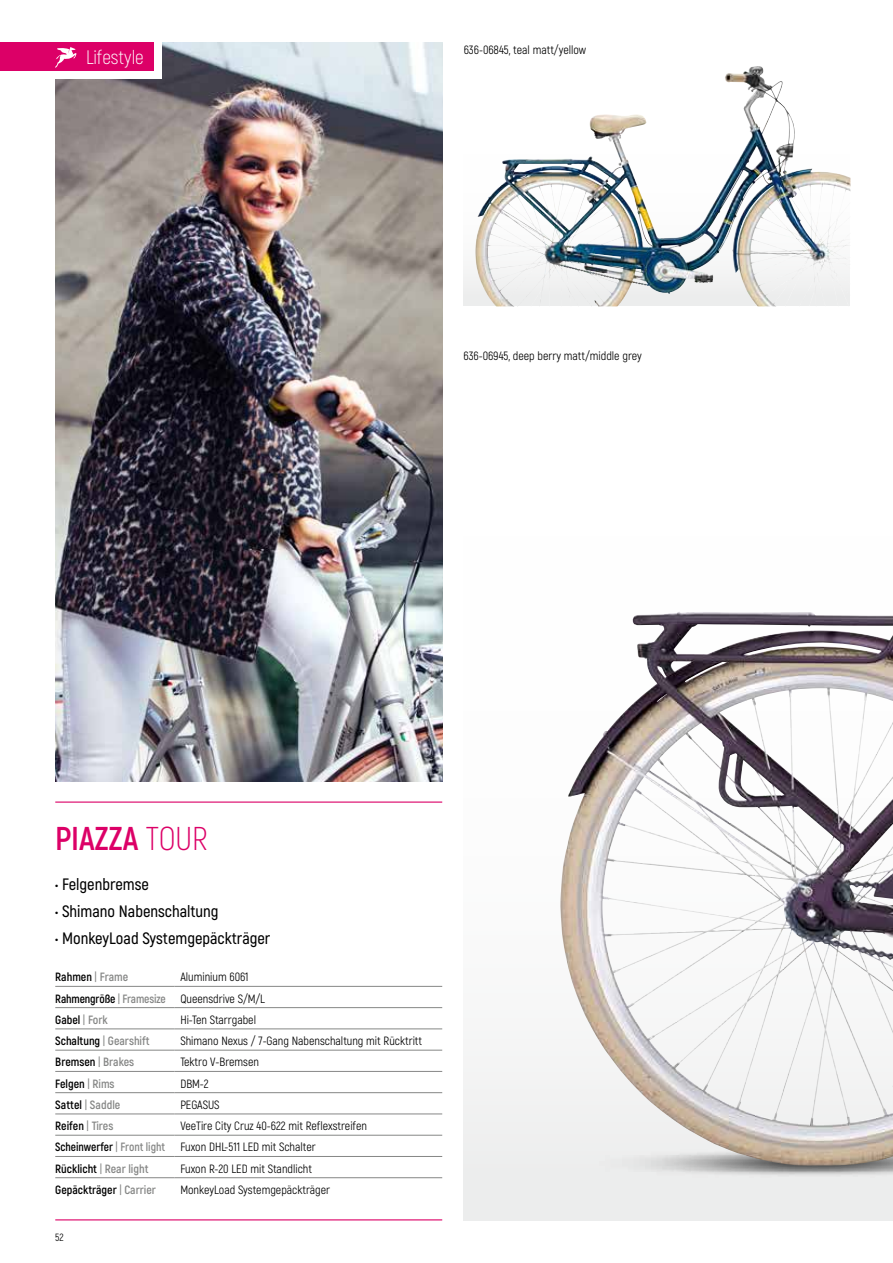
<style>
.page{position:relative;width:893px;height:1263px;background:#fff}
.page>*{position:absolute;margin:0;border:0;box-sizing:border-box;transform-origin:0 0}
.t1{font:700 33px "Akrobat";color:#dc0067}
.t2{font:300 19.5px "Akrobat";color:#fff}
.t3{font:600 16.5px "Akrobat";color:#000}
.t4{font:12px/21.3px "Akrobat";color:#000}
.t5{font:700 12px "Akrobat";color:#000}
.t6{font:700 12px "Akrobat";color:#000;scale:.96 1}
.t7{font:10.5px "Akrobat";color:#000}
.s1{font-weight:300}
.s2{font-weight:600;color:#868786}
.s3{color:#868786}
.s4{font-weight:700}
.s5{font-weight:700;color:#868786}
</style>
<div class="page">
<div style="left:463px;top:43px;width:430px;height:1177px;background:linear-gradient(to bottom,#fff,#f3f4f4)"></div>
<svg style="left:463px;top:43px;width:387px;height:263px"></svg>
<img style="left:589px;top:66px;width:168px;height:172px">
<img style="left:55px;top:43px;width:387px;height:738px">
<img style="left:593px;top:1165px;width:300px;height:56px">
<hr style="left:55px;top:1219px;width:387px;height:1px;background:#dc0067">
<hr style="left:55px;top:1114px;width:119px;height:1px;background:#868786">
<hr style="left:174px;top:1114px;width:268px;height:1px;background:#868786">
<hr style="left:55px;top:1135px;width:119px;height:1px;background:#868786">
<hr style="left:174px;top:1135px;width:268px;height:1px;background:#868786">
<hr style="left:55px;top:1156px;width:119px;height:1px;background:#868786">
<hr style="left:174px;top:1156px;width:268px;height:1px;background:#868786">
<hr style="left:55px;top:1029px;width:119px;height:1px;background:#868786">
<hr style="left:174px;top:1029px;width:268px;height:1px;background:#868786">
<hr style="left:55px;top:1177px;width:119px;height:1px;background:#868786">
<hr style="left:174px;top:1177px;width:268px;height:1px;background:#868786">
<hr style="left:55px;top:986px;width:119px;height:1px;background:#868786">
<hr style="left:174px;top:986px;width:268px;height:1px;background:#868786">
<hr style="left:55px;top:1007px;width:119px;height:1px;background:#868786">
<hr style="left:174px;top:1007px;width:268px;height:1px;background:#868786">
<hr style="left:55px;top:1050px;width:119px;height:1px;background:#868786">
<hr style="left:174px;top:1050px;width:268px;height:1px;background:#868786">
<hr style="left:55px;top:1071px;width:119px;height:1px;background:#868786">
<hr style="left:174px;top:1071px;width:268px;height:1px;background:#868786">
<hr style="left:55px;top:1092px;width:119px;height:1px;background:#868786">
<hr style="left:174px;top:1092px;width:268px;height:1px;background:#868786">
<hr style="left:55px;top:801px;width:387px;height:2px;background:#dc0067">
<div style="left:0;top:43px;width:161px;height:36px;background:#fff"></div>
<div style="left:0;top:43px;width:153px;height:28px;background:#dc0067"></div>
<svg style="left:55px;top:47px;width:21px;height:21px"></svg>
<img style="left:560px;top:613px;width:333px;height:552px">
<h2 class="t2" style="left:86px;top:45px;width:59px">Lifestyle</h2>
<p class="t4" style="left:464px;top:39px;width:124px">636-06845, teal matt/yellow</p>
<p class="t4" style="left:463px;top:345px;width:180px">636-06945, deep berry matt/middle grey</p>
<h1 class="t1" style="left:55px;top:818px;width:154px">PIAZZA <span class="s1">TOUR</span></h1>
<h3 class="t3" style="left:55px;top:875px;width:95px">• Felgenbremse</h3>
<h3 class="t3" style="left:55px;top:902px;width:165px">• Shimano Nabenschaltung</h3>
<h3 class="t3" style="left:55px;top:929px;width:217px">• MonkeyLoad Systemgepäckträger</h3>
<p class="t5" style="left:55px;top:969px;width:74px">Rahmen <span class="s2">|</span> <span class="s3">Frame</span></p>
<p class="t4" style="left:55px;top:966px;width:211px;text-indent:125px">Aluminium 6061<br><span class="s4">Rahmengröße</span> <span class="s2">|</span> <span class="s5">Framesize</span> Queensdrive S/M/L<br><span class="s4">Gabel</span> <span class="s2">|</span> <span class="s5">Fork</span></p>
<p class="t4" style="left:180px;top:1009px;width:77px">Hi-Ten Starrgabel</p>
<p class="t5" style="left:55px;top:1033px;width:96px">Schaltung <span class="s2">|</span> <span class="s3">Gearshift</span></p>
<p class="t4" style="left:180px;top:1030px;width:243px">Shimano Nexus / 7-Gang Nabenschaltung mit Rücktritt</p>
<p class="t5" style="left:55px;top:1055px;width:80px">Bremsen <span class="s2">|</span> <span class="s3">Brakes</span></p>
<p class="t4" style="left:180px;top:1051px;width:80px">Tektro V-Bremsen</p>
<p class="t5" style="left:55px;top:1076px;width:61px">Felgen <span class="s2">|</span> <span class="s3">Rims</span></p>
<p class="t4" style="left:180px;top:1073px;width:30px">DBM-2</p>
<p class="t5" style="left:55px;top:1097px;width:67px">Sattel <span class="s2">|</span> <span class="s3">Saddle</span></p>
<p class="t4" style="left:180px;top:1094px;width:41px">PEGASUS</p>
<p class="t5" style="left:55px;top:1118px;width:60px">Reifen <span class="s2">|</span> <span class="s3">Tires</span></p>
<p class="t4" style="left:180px;top:1115px;width:188px">VeeTire City Cruz 40-622 mit Reflexstreifen</p>
<p class="t6" style="left:55px;top:1140px;width:116px">Scheinwerfer <span class="s2">|</span> <span class="s3">Front light</span></p>
<p class="t4" style="left:180px;top:1136px;width:137px">Fuxon DHL-511 LED mit Schalter</p>
<p class="t5" style="left:55px;top:1161px;width:95px">Rücklicht <span class="s2">|</span> <span class="s3">Rear light</span></p>
<p class="t4" style="left:180px;top:1158px;width:133px">Fuxon R-20 LED mit Standlicht</p>
<p class="t5" style="left:55px;top:1182px;width:102px">Gepäckträger <span class="s2">|</span> <span class="s3">Carrier</span></p>
<p class="t4" style="left:180px;top:1179px;width:151px">MonkeyLoad Systemgepäckträger</p>
<p class="t7" style="left:55px;top:1231px;width:10px">52</p>
</div>
